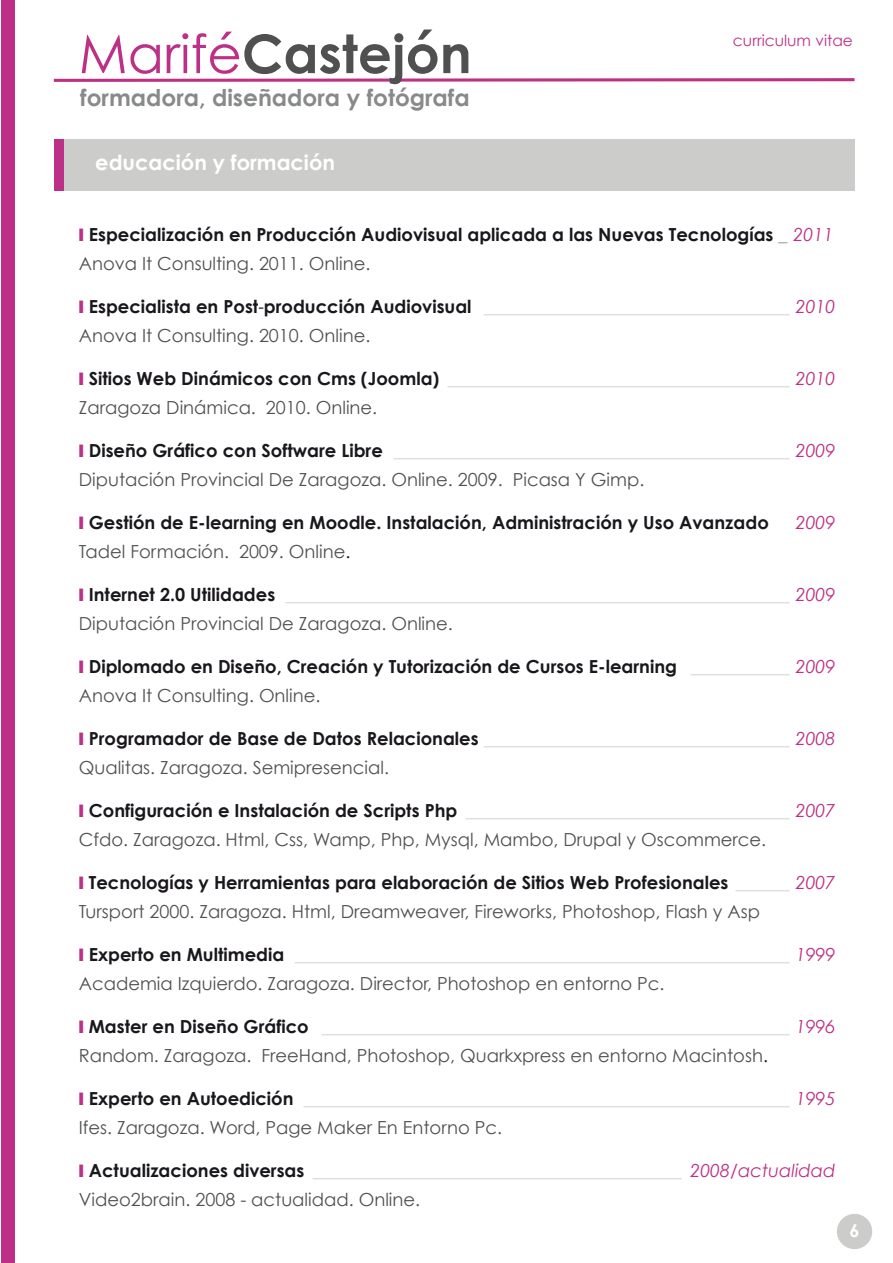
<style>
.page{position:relative;width:893px;height:1263px;background:#fff}
.page>*{position:absolute;margin:0;border:0;box-sizing:border-box;transform-origin:0 0}
.t1{font:700 53.25px "Century Gothic";color:#505050}
.t2{font:700 23.25px "Century Gothic";color:#88898a}
.t3{font:700 21px "Century Gothic";color:#fff}
.t4{font:18px/28.5px "Century Gothic";color:#505050}
.t5{font:700 18px/28.5px "Century Gothic";color:#1a171c}
.t6{font:italic 18px/28.5px "Century Gothic";color:#cccccb}
.t7{font:italic 18px "Century Gothic";color:#bc3187}
.t8{font:700 18px "Century Gothic";color:#fff}
.t9{font:15.45px "Century Gothic";color:#bc3187}
.s1{font-weight:400;color:#bc3187}
.s2{color:#bc3187}
.s3{font-weight:400;font-style:italic;color:#87888a}
.s4{font-weight:400;font-style:italic;color:#bc3187}
.s5{font-weight:400;color:#505050}
.s6{font-family:"Myriad Pro";font-weight:400}
.s7{font-weight:400;font-style:italic;color:#cccccb}
.s8{font-weight:700;font-style:normal;color:#1a171c}
.s9{font-style:normal;color:#505050}
.s10{font-weight:700;color:#1a171c}
.s11{font-style:italic;color:#cccccb}
.s12{font-style:italic;color:#bc3187}
.s13{color:#1a171c}
</style>
<div class="page">
<div style="left:54px;top:140px;width:800px;height:51px;background:#cccccb"></div>
<div style="left:837px;top:1214px;width:35px;height:35px;background:#cccccb;border-radius:50%"></div>
<div style="left:1px;top:0;width:14px;height:1263px;background:#bc3187"></div>
<svg style="left:53px;top:78px;width:802px;height:4px;background:#cb60a2"></svg>
<div style="left:54px;top:140px;width:10px;height:51px;background:#bc3187"></div>
<h1 class="t1" style="left:79px;top:20px;width:394px"><span class="s1">Marifé</span>Castejón</h1>
<p class="t2" style="left:80px;top:83px;width:391px">formadora, diseñadora y fotógrafa</p>
<p class="t3" style="left:95px;top:149px;width:241px">educación y formación</p>
<p class="t3" style="left:95px;top:149px;width:170px">perfil profesional</p>
<p class="t9" style="left:733px;top:31px;width:121px">curriculum vitae</p>
<p class="t5" style="left:79px;top:220px;width:756px"><span class="s2">❙</span> Especialización en Producción Audiovisual aplicada a las Nuevas Tecnologías <span class="s3">_</span> <span class="s4">2011<br></span><span class="s5">Anova It Consulting. 2011. Online.</span></p>
<p class="t5" style="left:79px;top:292px;width:758px"><span class="s2">❙</span> Especialista en Post<span class="s6">‐</span>producción Audiovisual <span class="s7">__________________________________</span> <span class="s4">2010<br></span><span class="s5">Anova It Consulting. 2010. Online.</span></p>
<p class="t6" style="left:79px;top:364px;width:758px"><span class="s2">❙</span> <span class="s8">Sitios Web Dinámicos con Cms (Joomla)</span> ______________________________________ <span class="s2">2010<br></span><span class="s9">Zaragoza Dinámica. 2010. Online.</span></p>
<p class="t4" style="left:79px;top:436px;width:758px"><span class="s2">❙</span> <span class="s10">Diseño Gráfico con Software Libre</span> <span class="s11">____________________________________________</span> <span class="s12">2009<br></span>Diputación Provincial De Zaragoza. Online. 2009. Picasa Y Gimp.</p>
<p class="t5" style="left:79px;top:508px;width:692px"><span class="s2">❙</span> Gestión de E-learning en Moodle. Instalación, Administración y Uso Avanzado</p>
<p class="t7" style="left:796px;top:511px;width:41px">2009</p>
<p class="t4" style="left:79px;top:536px;width:273px">Tadel Formación. 2009. Online<span class="s13">.</span></p>
<p class="t6" style="left:79px;top:580px;width:758px"><span class="s2">❙</span> <span class="s8">Internet 2.0 Utilidades</span> ________________________________________________________ <span class="s2">2009<br></span><span class="s9">Diputación Provincial De Zaragoza. Online.</span></p>
<p class="t5" style="left:79px;top:652px;width:758px"><span class="s2">❙</span> Diplomado en Diseño, Creación y Tutorización de Cursos E-learning <span class="s7">___________</span> <span class="s4">2009<br></span><span class="s5">Anova It Consulting. Online.</span></p>
<p class="t5" style="left:79px;top:724px;width:758px"><span class="s2">❙</span> Programador de Base de Datos Relacionales <span class="s7">__________________________________</span> <span class="s4">2008<br></span><span class="s5">Qualitas. Zaragoza. Semipresencial.</span></p>
<p class="t4" style="left:79px;top:796px;width:758px"><span class="s2">❙</span> <span class="s10">Configuración e Instalación de Scripts Php</span> <span class="s11">____________________________________</span> <span class="s12">2007<br></span>Cfdo. Zaragoza. Html, Css, Wamp, Php, Mysql, Mambo, Drupal y Oscommerce.</p>
<p class="t4" style="left:79px;top:868px;width:758px"><span class="s2">❙</span> <span class="s10">Tecnologías y Herramientas para elaboración de Sitios Web Profesionales</span> <span class="s11">______</span> <span class="s12">2007<br></span>Tursport 2000. Zaragoza. Html, Dreamweaver, Fireworks, Photoshop, Flash y Asp</p>
<p class="t4" style="left:79px;top:940px;width:758px"><span class="s2">❙</span> <span class="s10">Experto en Multimedia</span> <span class="s11">_______________________________________________________</span> <span class="s12">1999<br></span>Academia Izquierdo. Zaragoza. Director, Photoshop en entorno Pc.</p>
<p class="t4" style="left:79px;top:1012px;width:758px"><span class="s2">❙</span> <span class="s10">Master en Diseño Gráfico</span> <span class="s11">____________________________________________________</span> <span class="s12">1996<br></span>Random. Zaragoza. FreeHand, Photoshop, Quarkxpress en entorno Macintosh<span class="s13">.</span></p>
<p class="t6" style="left:79px;top:1084px;width:758px"><span class="s2">❙</span> <span class="s8">Experto en Autoedición</span> ______________________________________________________ <span class="s2">1995<br></span><span class="s9">Ifes. Zaragoza. Word, Page Maker En Entorno Pc.</span></p>
<p class="t6" style="left:79px;top:1156px;width:758px"><span class="s2">❙</span> <span class="s8">Actualizaciones diversas</span> _________________________________________ <span class="s2">2008/actualidad<br></span><span class="s9">Video2brain. 2008 - actualidad. Online.</span></p>
<p class="t8" style="left:849px;top:1219px;width:12px">6</p>
</div>
